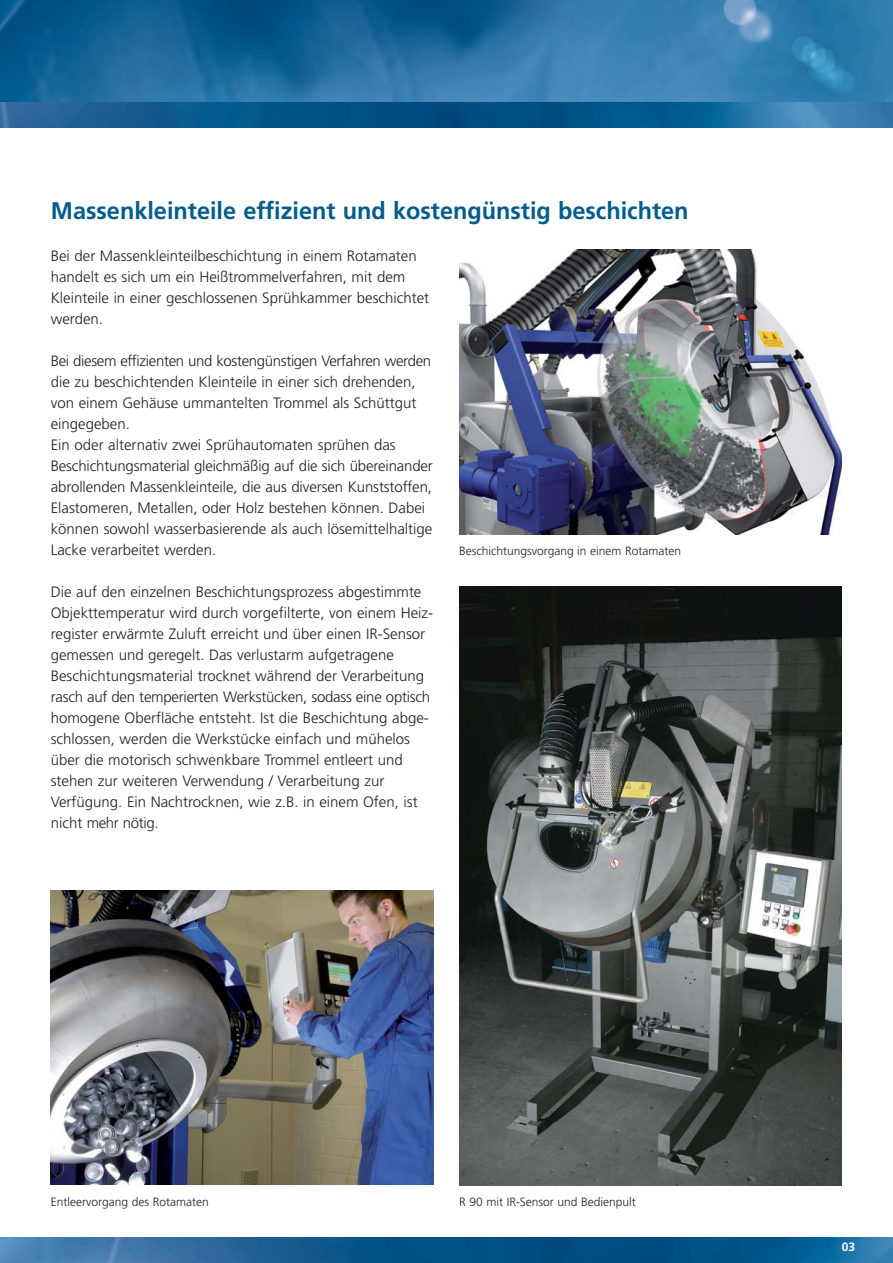
<style>
.page{position:relative;width:893px;height:1263px;background:#fff}
.page>*{position:absolute;margin:0;border:0;box-sizing:border-box;transform-origin:0 0}
.t1{font:700 24px "Frutiger";color:#005c8d}
.t2{font:300 15px/21px "Frutiger";color:#231f20}
.t3{font:300 12px "Frutiger";color:#231f20}
.t4{font:700 12px "Frutiger";color:#fff}
</style>
<div class="page">
<img style="left:0;top:1237px;width:892px;height:26px">
<img style="left:0;top:0;width:892px;height:102px">
<svg style="left:0;top:102px;width:892px;height:26px;background:#125e93"></svg>
<img style="left:459px;top:250px;width:383px;height:285px">
<img style="left:51px;top:891px;width:382px;height:293px">
<img style="left:459px;top:586px;width:383px;height:599px">
<h1 class="t1" style="left:51px;top:201px;width:639px">Massenkleinteile effizient und kostengünstig beschichten</h1>
<p class="t2" style="left:51px;top:247px;width:380px">Bei der Massenkleinteilbeschichtung in einem Rotamaten handelt es sich um ein Heißtrommelverfahren, mit dem Kleinteile in einer geschlossenen Sprühkammer beschichtet werden.</p>
<p class="t2" style="left:51px;top:352px;width:384px">Bei diesem effizienten und kostengünstigen Verfahren werden die zu beschichtenden Kleinteile in einer sich drehenden, von einem Gehäuse ummantelten Trommel als Schüttgut eingegeben.<br>Ein oder alternativ zwei Sprühautomaten sprühen das Beschichtungsmaterial gleichmäßig auf die sich über ein ander abrollenden Massenkleinteile, die aus diversen Kunst stoffen, Elastomeren, Metallen, oder Holz bestehen können. Dabei können sowohl wasserbasierende als auch löse mittel haltige Lacke verarbeitet werden.</p>
<p class="t2" style="left:51px;top:583px;width:384px">Die auf den einzelnen Beschichtungsprozess abgestimmte Objekttemperatur wird durch vorgefilterte, von einem Heiz - register erwärmte Zuluft erreicht und über einen IR-Sensor gemessen und geregelt. Das verlustarm aufgetragene Beschichtungsmaterial trocknet während der Verarbeitung rasch auf den temperierten Werkstücken, sodass eine optisch homogene Oberfläche entsteht. Ist die Beschichtung abge - schlossen, werden die Werkstücke einfach und mühelos über die motorisch schwenkbare Trommel entleert und stehen zur weiteren Verwendung / Verarbeitung zur Verfügung. Ein Nachtrocknen, wie z.B. in einem Ofen, ist nicht mehr nötig.</p>
<p class="t3" style="left:459px;top:546px;width:224px">Beschichtungsvorgang in einem Rotamaten</p>
<p class="t3" style="left:51px;top:1197px;width:159px">Entleervorgang des Rotamaten</p>
<p class="t3" style="left:459px;top:1197px;width:178px">R 90 mit IR-Sensor und Bedienpult</p>
<p class="t4" style="left:842px;top:1242px;width:15px">03</p>
</div>
